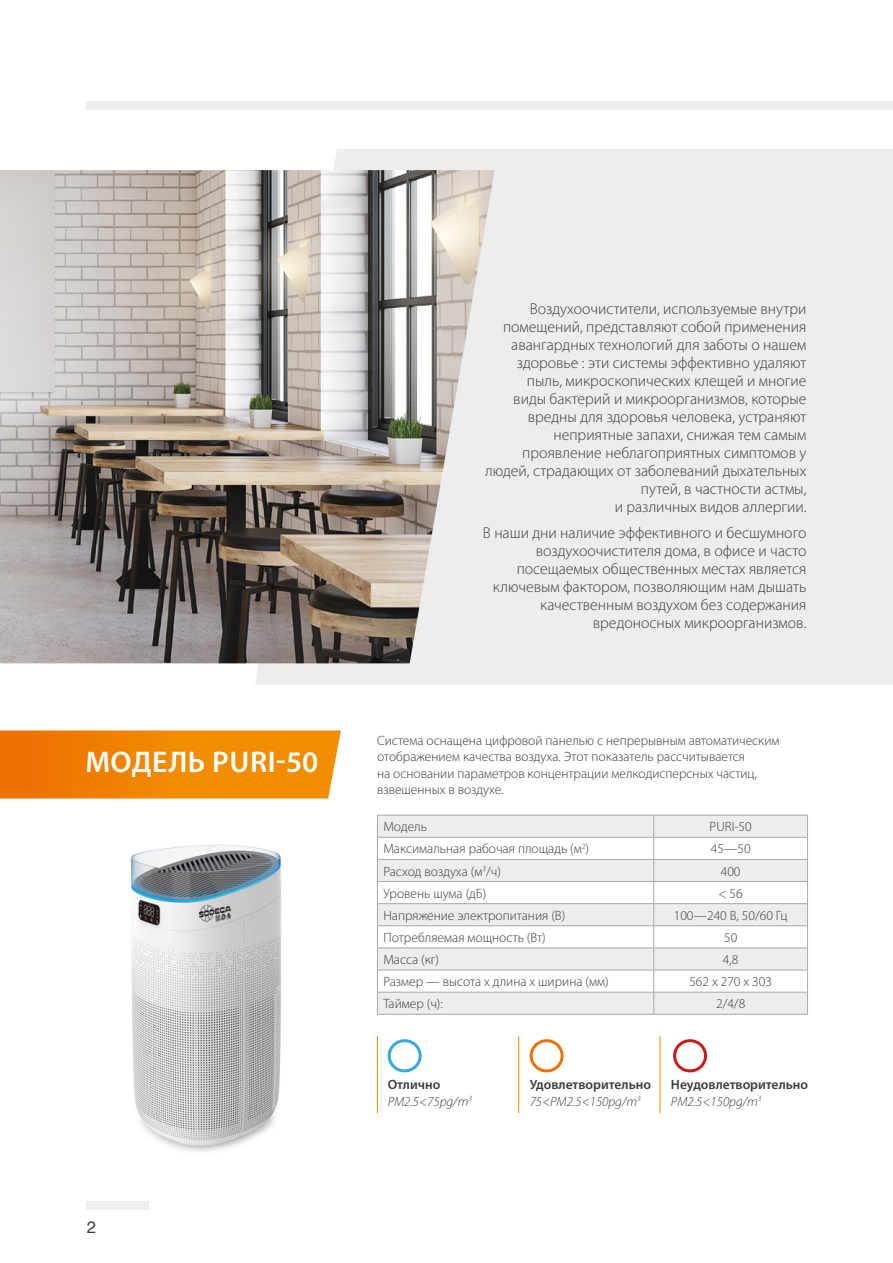
<style>
.page{position:relative;width:893px;height:1263px;background:#fff}
.page>*{position:absolute;margin:0;border:0;box-sizing:border-box;transform-origin:0 0}
.t1{font:600 30px "Myriad Pro";letter-spacing:.02em;color:#fff}
.t2{font:16.5px "Helvetica";color:#3c3c3b}
.t3{font:300 15.75px/18px "Myriad Pro";color:#3c3c3b;text-align:right}
.t4{font:300 13.5px/16.5px "Myriad Pro";color:#3c3c3b}
.t5{font:600 13.5px/16.2px "Myriad Pro";color:#3c3c3b}
.t6{font:italic 300 13.5px/16.2px "Myriad Pro";color:#3c3c3b}
.s1{font-weight:600;font-style:normal}
.s2{font-weight:300;font-style:italic}
</style>
<div class="page">
<div style="left:255px;top:149px;width:638px;height:536px;background:#ededed"></div>
<img style="left:0;top:170px;width:495px;height:493px">
<div style="left:87px;top:1202px;width:62px;height:8px;background:#ededed"></div>
<div style="left:87px;top:101px;width:806px;height:8px;background:#ededed"></div>
<svg style="left:378px;top:816px;width:429px;height:198px;fill:#ededed"></svg>
<hr style="left:377px;top:815px;width:277px;height:1px;background:#a8a8a7">
<hr style="left:654px;top:815px;width:154px;height:1px;background:#a8a8a7">
<hr style="left:377px;top:837px;width:277px;height:1px;background:#a8a8a7">
<hr style="left:654px;top:837px;width:154px;height:1px;background:#a8a8a7">
<hr style="left:377px;top:859px;width:277px;height:1px;background:#a8a8a7">
<hr style="left:654px;top:859px;width:154px;height:1px;background:#a8a8a7">
<hr style="left:377px;top:881px;width:277px;height:1px;background:#a8a8a7">
<hr style="left:654px;top:881px;width:154px;height:1px;background:#a8a8a7">
<hr style="left:377px;top:903px;width:277px;height:1px;background:#a8a8a7">
<hr style="left:654px;top:903px;width:154px;height:1px;background:#a8a8a7">
<hr style="left:377px;top:925px;width:277px;height:1px;background:#a8a8a7">
<hr style="left:654px;top:925px;width:154px;height:1px;background:#a8a8a7">
<hr style="left:377px;top:947px;width:277px;height:1px;background:#a8a8a7">
<hr style="left:654px;top:947px;width:154px;height:1px;background:#a8a8a7">
<hr style="left:377px;top:970px;width:277px;height:1px;background:#a8a8a7">
<hr style="left:654px;top:970px;width:154px;height:1px;background:#a8a8a7">
<hr style="left:377px;top:992px;width:277px;height:1px;background:#a8a8a7">
<svg style="left:377px;top:815px;width:1px;height:199px"></svg>
<hr style="left:654px;top:992px;width:154px;height:1px;background:#a8a8a7">
<svg style="left:653px;top:815px;width:1px;height:199px"></svg>
<svg style="left:807px;top:815px;width:1px;height:199px"></svg>
<hr style="left:377px;top:1014px;width:277px;height:1px;background:#a8a8a7">
<hr style="left:654px;top:1014px;width:154px;height:1px;background:#a8a8a7">
<svg style="left:0;top:730px;width:341px;height:68px;background:#f18707"></svg>
<img style="left:130px;top:844px;width:152px;height:308px">
<hr style="left:377px;top:1036px;width:1px;height:77px;background:#f28c00">
<hr style="left:518px;top:1036px;width:1px;height:77px;background:#f28c00">
<hr style="left:660px;top:1036px;width:1px;height:77px;background:#f28c00">
<div style="left:388px;top:1039px;width:34px;height:33px;border:3px solid #36a9e1;border-radius:50%"></div>
<div style="left:530px;top:1039px;width:34px;height:33px;border:3px solid #ee7203;border-radius:50%"></div>
<div style="left:673px;top:1039px;width:34px;height:33px;border:3px solid #cd1719;border-radius:50%"></div>
<h1 class="t1" style="left:85px;top:743px;width:234px">МОДЕЛЬ PURI-50</h1>
<p class="t2" style="left:87px;top:1214px;width:11px">2</p>
<p class="t3" style="left:485px;top:300px;width:323px">Воздухоочистители, используемые внутри помещений, представляют собой применения авангардных технологий для заботы о нашем здоровье : эти системы эффективно удаляют пыль, микроскопических клещей и многие<br>виды бактерий и микроорганизмов, которые вредны для здоровья человека, устраняют неприятные запахи, снижая тем самым проявление неблагоприятных симптомов у людей, страдающих от заболеваний дыхательных путей, в частности астмы,<br>и различных видов аллергии.</p>
<p class="t3" style="left:483px;top:524px;width:325px">В наши дни наличие эффективного и бесшумного воздухоочистителя дома, в офисе и часто посещаемых общественных местах является ключевым фактором, позволяющим нам дышать качественным воздухом без содержания вредоносных микроорганизмов.</p>
<p class="t4" style="left:377px;top:732px;width:404px">Система оснащена цифровой панелью с непрерывным автоматическим отображением качества воздуха. Этот показатель рассчитывается<br>на основании параметров концентрации мелкодисперсных частиц, взвешенных в воздухе.</p>
<p class="t4" style="left:383px;top:819px;width:45px">Модель</p>
<p class="t4" style="left:710px;top:819px;width:44px">PURI-50</p>
<p class="t4" style="left:383px;top:841px;width:207px">Максимальная рабочая площадь (м<sup>2</sup>)</p>
<p class="t4" style="left:711px;top:841px;width:41px">45—50</p>
<p class="t4" style="left:383px;top:863px;width:119px">Расход воздуха (м<sup>3</sup>/ч)</p>
<p class="t4" style="left:721px;top:863px;width:21px">400</p>
<p class="t4" style="left:383px;top:885px;width:104px">Уровень шума (дБ)</p>
<p class="t4" style="left:719px;top:885px;width:26px">&lt;56</p>
<p class="t4" style="left:383px;top:907px;width:183px">Напряжение электропитания (В)</p>
<p class="t4" style="left:674px;top:907px;width:115px">100—240 В, 50/60 Гц</p>
<p class="t4" style="left:383px;top:929px;width:164px">Потребляемая мощность (Вт)</p>
<p class="t4" style="left:724px;top:929px;width:15px">50</p>
<p class="t4" style="left:383px;top:951px;width:57px">Масса (кг)</p>
<p class="t4" style="left:723px;top:951px;width:17px">4,8</p>
<p class="t4" style="left:383px;top:974px;width:227px">Размер — высота х длина х ширина (мм)</p>
<p class="t4" style="left:689px;top:974px;width:84px">562 x 270 x 303</p>
<p class="t4" style="left:383px;top:996px;width:61px">Таймер (ч):</p>
<p class="t4" style="left:716px;top:996px;width:31px">2/4/8</p>
<p class="t6" style="left:388px;top:1077px;width:86px"><span class="s1">Отлично<br></span>PM2.5&lt;75pg/m<sup>3</sup></p>
<p class="t5" style="left:671px;top:1076px;width:139px">Неудовлетворительно<br><span class="s2">PM2.5&lt;150pg/m</span><sup>3</sup></p>
<p class="t5" style="left:530px;top:1076px;width:123px">Удовлетворительно<br><span class="s2">75&lt;PM2.5&lt;150pg/m</span><sup>3</sup></p>
</div>
